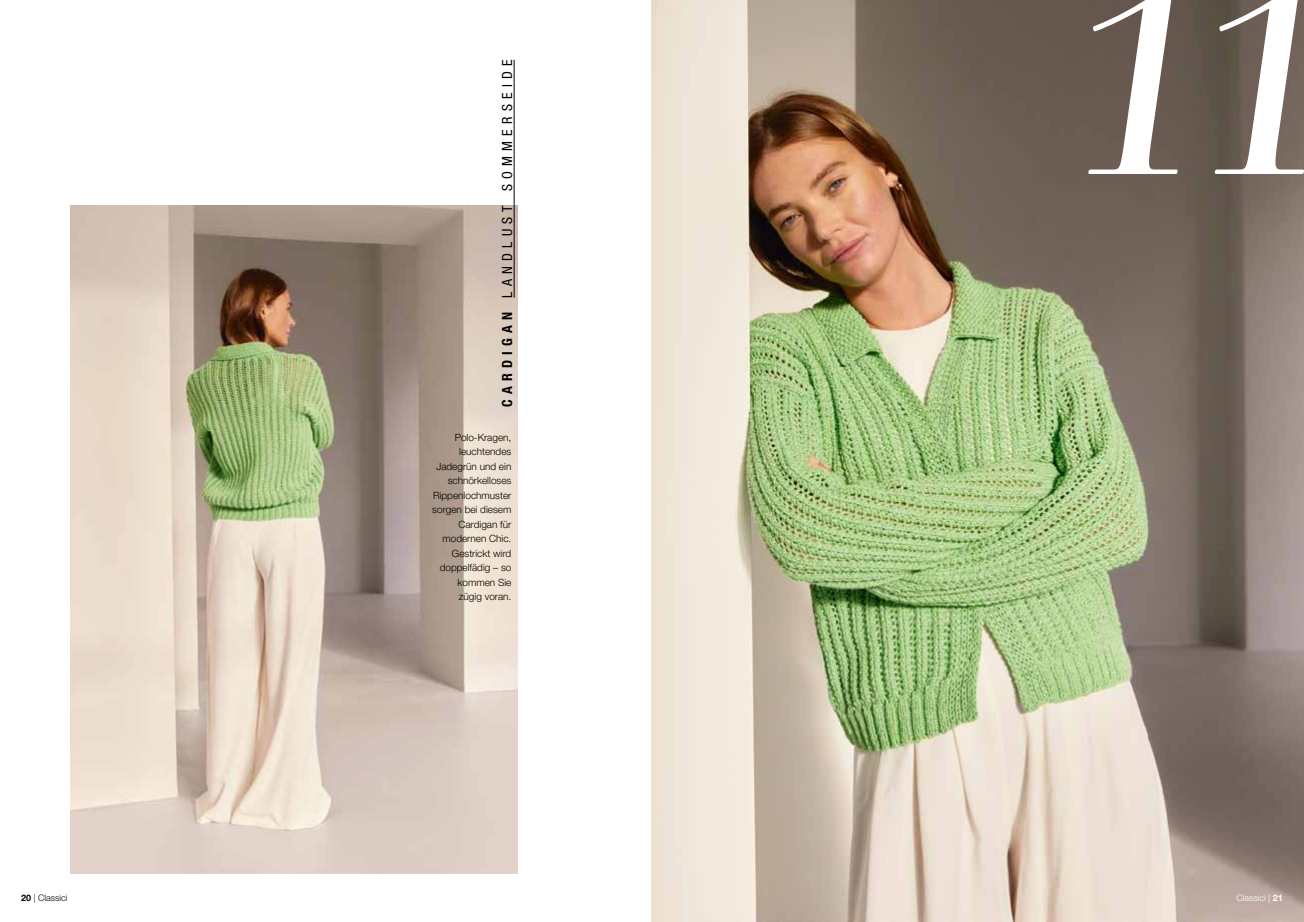
<style>
.page{position:relative;width:1304px;height:922px;background:#fff}
.page>*{position:absolute;margin:0;border:0;box-sizing:border-box;transform-origin:0 0}
.t1{font:italic 298.1px "Mencken Std Head";color:#fff}
.t2{font:14px "Helvetica Neue LT 57 Cn";letter-spacing:.375em;color:#000}
.t3{font:10px/14.5px "Helvetica Neue LT 45 Lt";color:#000;text-align:right}
.t4{font:300 9px "Helvetica Neue LT Std";color:#000}
.t5{font:300 9px "Helvetica Neue LT Std";color:#fff}
.s1{font-family:"Helvetica Neue LT 77 Bd Cn"}
.s2{font-weight:700}
</style>
<div class="page">
<img style="left:71px;top:206px;width:446px;height:667px">
<img style="left:651px;top:0;width:653px;height:921px">
<hr style="left:514px;top:60px;width:1px;height:237px;background:#000">
<h2 class="t2" style="left:499px;top:406px;width:348px;rotate:-90deg"><span class="s1">CARDIGAN</span> LANDLUST SOMMERSEIDE</h2>
<p class="t3" style="left:432px;top:429px;width:81px">Polo-Kragen, leuchtendes<br>Jadegrün und ein schnörkelloses<br>Rippenlochmuster sorgen bei diesem<br>Cardigan für modernen Chic.<br>Gestrickt wird doppelfädig – so kommen Sie zügig voran.</p>
<h1 class="t1" style="left:1061px;top:-99px;width:281px">11</h1>
<p class="t4" style="left:21px;top:892px;width:48px"><span class="s2">20</span> | Classici</p>
<p class="t5" style="left:1236px;top:892px;width:48px">Classici | <span class="s2">21</span></p>
</div>
